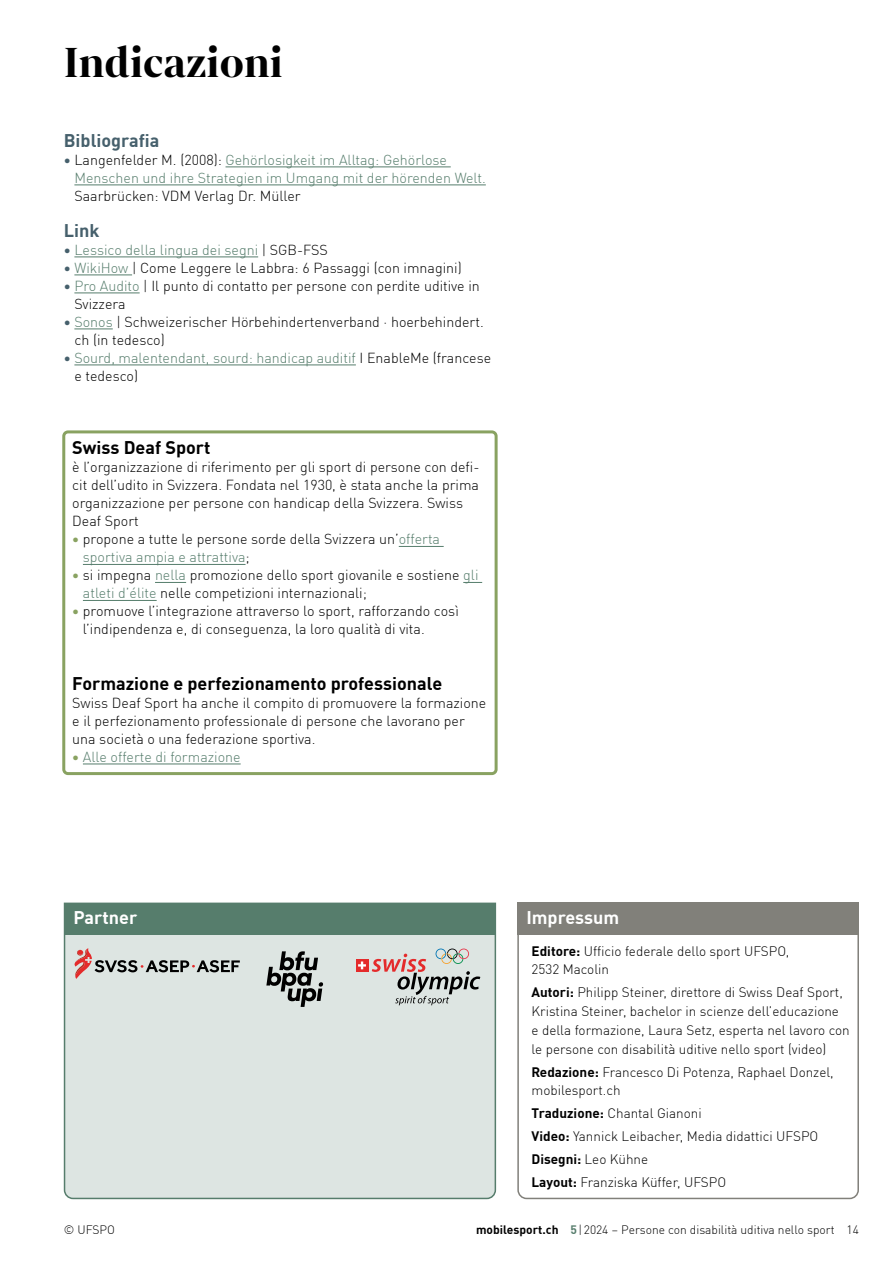
<style>
.page{position:relative;width:893px;height:1263px;background:#fff}
.page>*{position:absolute;margin:0;border:0;box-sizing:border-box;transform-origin:0 0}
.h_Titel{font:700 45px "Mixta Pro";color:#000}
.h_Untertitel_Box{font:700 18px "DINOT";color:#000}
.p_Titel_Partner_Impressum{font:700 18px "DINOT";color:#fff}
.h_Untertitel{font:700 18px "DINOT";color:#46606c}
.p_Fliesstext_Box{font:300 14.25px/18px "DINOT";color:#000}
.li_Box{font:300 14.25px/18px "DINOT";color:#000}
.li_Box-2{font:300 14.25px/18px "DINOT";color:#567d6c}
.p_Impressum{font:300 13.5px/18.8px "DINOT";color:#000}
.p_Impressum-2{font:700 13.5px "DINOT";color:#000}
.t1{font:300 12px "DINOT";color:#000}
.s1{font-weight:700;color:#46606c}
.s2{color:#000}
.s3{color:#567d6c}
.s4{font-weight:700;color:#89a261}
.s5{font-weight:700}
.s6{font-weight:300}
.s7{font-weight:700;color:#567d6c}
</style>
<div class="page">
<div style="left:63px;top:902px;width:434px;height:298px;background:#dde5e2"></div>
<div style="left:65px;top:903px;width:431px;height:32px;background:#567d6c"></div>
<svg style="left:517px;top:902px;width:342px;height:298px"></svg>
<svg style="left:75px;top:948px;width:165px;height:31px;background:#bdbbb9"></svg>
<div style="left:356px;top:959px;width:12px;height:13px;background:#e42b2b"></div>
<svg style="left:358px;top:961px;width:8px;height:8px"></svg>
<svg style="left:372px;top:948px;width:108px;height:57px;background:#c2bfbc"></svg>
<svg style="left:266px;top:951px;width:57px;height:56px;background:#8f9492"></svg>
<hr style="left:226px;top:167px;width:225px;height:1px;background:#567d6c">
<hr style="left:74px;top:185px;width:412px;height:1px;background:#567d6c">
<hr style="left:74px;top:257px;width:184px;height:1px;background:#567d6c">
<hr style="left:74px;top:275px;width:58px;height:1px;background:#567d6c">
<hr style="left:74px;top:293px;width:66px;height:1px;background:#567d6c">
<hr style="left:74px;top:329px;width:39px;height:1px;background:#567d6c">
<hr style="left:74px;top:365px;width:282px;height:1px;background:#567d6c">
<div style="left:62px;top:430px;width:436px;height:345px;border:3px solid #89a261;border-radius:4px"></div>
<hr style="left:399px;top:546px;width:45px;height:1px;background:#567d6c">
<hr style="left:83px;top:564px;width:163px;height:1px;background:#567d6c">
<hr style="left:155px;top:582px;width:31px;height:1px;background:#567d6c">
<svg style="left:463px;top:582px;width:19px;height:1px"></svg>
<hr style="left:83px;top:600px;width:74px;height:1px;background:#567d6c">
<hr style="left:83px;top:764px;width:158px;height:1px;background:#567d6c">
<p class="h_Titel" style="left:64px;top:36px;width:221px">Indicazioni</p>
<h2 class="h_Untertitel" style="left:64px;top:126px;width:97px">Bibliografia</h2>
<p class="li_Box-2" style="left:74px;top:149px;width:413px;text-indent:-11px"><span class="s1">•</span> <span class="s2">Langenfelder M. (2008):</span> Gehörlosigkeit im Alltag: Gehörlose<br>Menschen und ihre Strategien im Umgang mit der hörenden Welt.<br><span class="s2">Saarbrücken: VDM Verlag Dr. Müller</span></p>
<h2 class="h_Untertitel" style="left:64px;top:216px;width:37px">Link</h2>
<p class="li_Box-2" style="left:64px;top:239px;width:266px"><span class="s1">•</span> Lessico della lingua dei segni <span class="s2">| SGB-FSS</span></p>
<p class="p_Fliesstext_Box" style="left:64px;top:257px;width:399px"><span class="s1">•</span> <span class="s3">WikiHow</span> | Come Leggere le Labbra: 6 Passaggi (con imnagini)</p>
<p class="p_Fliesstext_Box" style="left:74px;top:275px;width:407px;text-indent:-11px"><span class="s1">•</span> <span class="s3">Pro Audito</span> | Il punto di contatto per persone con perdite uditive in<br>Svizzera</p>
<p class="p_Fliesstext_Box" style="left:74px;top:311px;width:411px;text-indent:-11px"><span class="s1">•</span> <span class="s3">Sonos</span> | Schweizerischer Hörbehindertenverband · hoerbehindert. ch (in tedesco)</p>
<p class="li_Box-2" style="left:74px;top:347px;width:418px;text-indent:-11px"><span class="s1">•</span> Sourd, malentendant, sourd: handicap auditif <span class="s2">I EnableMe (francese e tedesco)</span></p>
<h2 class="h_Untertitel_Box" style="left:72px;top:434px;width:140px">Swiss Deaf Sport</h2>
<p class="p_Fliesstext_Box" style="left:72px;top:457px;width:409px">è l’organizzazione di riferimento per gli sport di persone con defi&shy;cit dell’udito in Svizzera. Fondata nel 1930, è stata anche la prima organizzazione per persone con handicap della Svizzera. Swiss Deaf Sport</p>
<p class="li_Box" style="left:83px;top:529px;width:359px;text-indent:-11px"><span class="s4">•</span> propone a tutte le persone sorde della Svizzera un’<span class="s3">offerta sportiva ampia e attrattiva</span>;</p>
<p class="li_Box" style="left:83px;top:565px;width:397px;text-indent:-11px"><span class="s4">•</span> si impegna <span class="s3">nella</span> promozione dello sport giovanile e sostiene <span class="s3">gli atleti d’élite</span> nelle competizioni internazionali;</p>
<p class="li_Box" style="left:83px;top:601px;width:377px;text-indent:-11px"><span class="s4">•</span> promuove l’integrazione attraverso lo sport, rafforzando così l’indipendenza e, di conseguenza, la loro qualità di vita.</p>
<h2 class="h_Untertitel_Box" style="left:72px;top:669px;width:371px">Formazione e perfezionamento professionale</h2>
<p class="p_Fliesstext_Box" style="left:72px;top:692px;width:416px">Swiss Deaf Sport ha anche il compito di promuovere la formazione e il perfezionamento professionale di persone che lavorano per una società o una federazione sportiva.</p>
<p class="li_Box-2" style="left:72px;top:746px;width:170px"><span class="s4">•</span> Alle offerte di formazione</p>
<p class="p_Titel_Partner_Impressum" style="left:74px;top:903px;width:65px">Partner</p>
<p class="p_Titel_Partner_Impressum" style="left:526px;top:903px;width:95px">Impressum</p>
<p class="p_Impressum" style="left:531px;top:940px;width:259px"><span class="s5">Editore:</span> Ufficio federale dello sport UFSPO,<br>2532 Macolin</p>
<p class="p_Impressum" style="left:531px;top:982px;width:320px"><span class="s5">Autori:</span> Philipp Steiner, direttore di Swiss Deaf Sport, Kristina Steiner, bachelor in scienze dell’educazione<br>e della formazione, Laura Setz, esperta nel lavoro con le persone con disabilità uditive nello sport (video)</p>
<p class="p_Impressum" style="left:531px;top:1061px;width:304px"><span class="s5">Redazione:</span> Francesco Di Potenza, Raphael Donzel, mobilesport.ch</p>
<p class="p_Impressum" style="left:531px;top:1103px;width:172px"><span class="s5">Traduzione:</span> Chantal Gianoni</p>
<p class="p_Impressum" style="left:531px;top:1126px;width:288px"><span class="s5">Video:</span> Yannick Leibacher, Media didattici UFSPO</p>
<p class="p_Impressum-2" style="left:531px;top:1149px;width:118px">Disegni: <span class="s6">Leo Kühne</span></p>
<p class="p_Impressum" style="left:531px;top:1172px;width:196px"><span class="s5">Layout:</span> Franziska Küffer, UFSPO</p>
<p class="t1" style="left:64px;top:1220px;width:53px">© UFSPO</p>
<p class="t1" style="left:476px;top:1220px;width:384px"><span class="s5">mobilesport.ch</span> <span class="s7">5</span>|2024 – Persone con disabilità uditiva nello sport 14</p>
</div>
